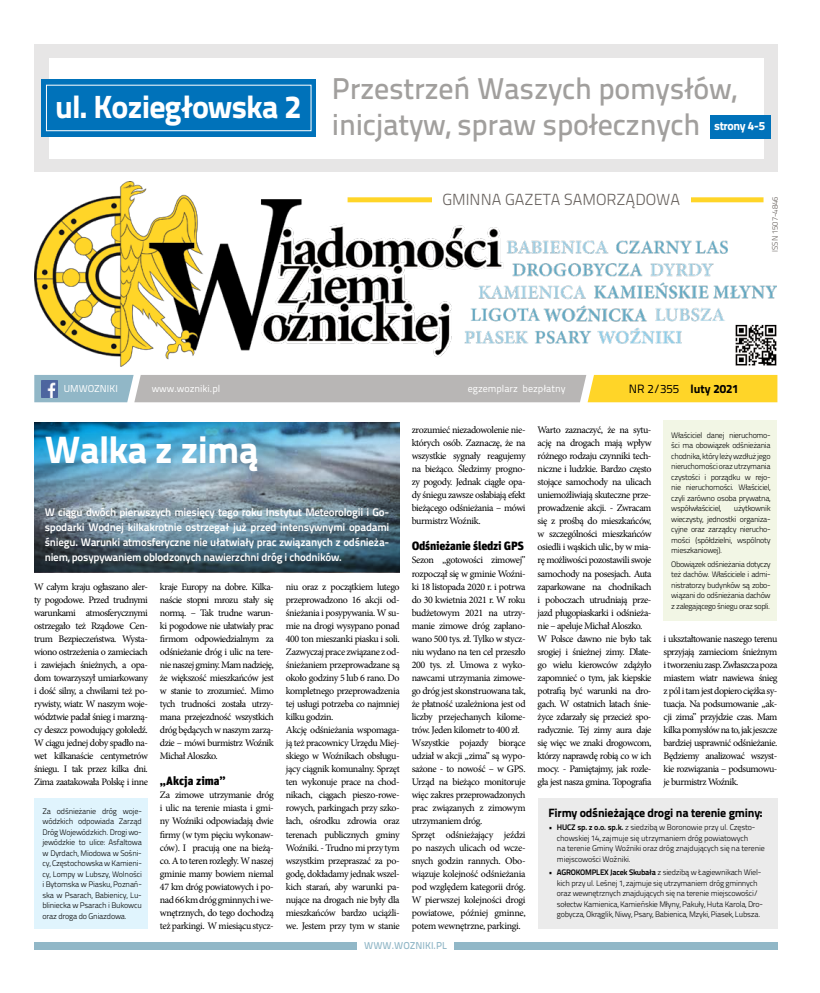
<style>
.page{position:relative;width:820px;height:993px;background:#fff}
.page>*{position:absolute;margin:0;border:0;box-sizing:border-box;transform-origin:0 0}
.t1{font:38px "Titillium Text 22 L 999 wt";letter-spacing:-.02em;color:#fff}
.t2{font:32px "Titillium Text 22 L 999 wt";letter-spacing:-.03em;color:#fff}
.t3{font:30px/36px "Titillium Text 22 L 600 wt";letter-spacing:-.01em;color:#a19f9d}
.t4{font:16px "Titillium Text 22 L 250 wt";color:#66605c}
.t5{font:12px "Titillium Text 22 L 999 wt";letter-spacing:-.02em;color:#000}
.t6{font:900 12px "Unit Pro";letter-spacing:-.02em;color:#000}
.t7{font:12px "Titillium Text 22 L 999 wt";color:#000}
.t8{font:900 12px "Unit Pro";color:#000}
.t9{font:12px "Titillium Text 22 L 999 wt";letter-spacing:-.03em;color:#fff}
.t10{font:11px/15px "Titillium Text 22 L 800 wt";letter-spacing:-.02em;color:#fff;text-align:justify}
.t11{font:10px/13px "Minion Pro";letter-spacing:-.045em;color:#000;text-align:justify}
.t12{font:10px "Titillium Text 22 L 400 wt";color:#fff}
.t13{font:10px "Titillium Text 22 L 600 wt";color:#91b7c7}
.t14{font:8px/10.5px "Titillium Text 22 L 250 wt";letter-spacing:-.03em;color:#000;text-align:justify}
.t15{font:8px "Titillium Text 22 L 250 wt";color:#66605c}
.s1{font-family:"Titillium Text 22 L 400 wt"}
.s2{font-family:"Titillium Text 22 L 800 wt"}
</style>
<div class="page">
<svg style="left:34px;top:422px;width:365px;height:13px;background:#277ba4"></svg>
<img style="left:34px;top:435px;width:365px;height:137px">
<div style="left:34px;top:45px;width:743px;height:127px;background:#e7e6e6"></div>
<img style="left:34px;top:181px;width:742px;height:185px">
<div style="left:347px;top:197px;width:416px;height:5px;background:#ffd528"></div>
<div style="left:431px;top:193px;width:259px;height:20px;background:#fff"></div>
<svg style="left:34px;top:375px;width:743px;height:27px;background:#c6bf94"></svg>
<div style="left:34px;top:942px;width:743px;height:7px;background:#91b7c7"></div>
<div style="left:357px;top:941px;width:97px;height:13px;background:#fff"></div>
<img style="left:41px;top:380px;width:16px;height:17px">
<img style="left:734px;top:323px;width:43px;height:43px">
<div style="left:49px;top:58px;width:714px;height:101px;background:#fff"></div>
<div style="left:34px;top:798px;width:114px;height:130px;background:#e0f4fd"></div>
<div style="left:537px;top:798px;width:240px;height:130px;background:#ebebeb"></div>
<div style="left:663px;top:420px;width:114px;height:200px;background:#f2f6e5"></div>
<div style="left:42px;top:79px;width:274px;height:57px;background:#0072ba"></div>
<div style="left:709px;top:115px;width:61px;height:23px;background:#0072ba"></div>
<div style="left:46px;top:85px;width:265px;height:46px;border:1px solid #fff"></div>
<h2 class="t2" style="left:55px;top:81px;width:247px">ul. Koziegłowska 2</h2>
<h3 class="t3" style="left:332px;top:68px;width:406px">Przestrzeń Waszych pomysłów, inicjatyw, spraw społecznych</h3>
<p class="t9" style="left:713px;top:117px;width:52px">strony 4-5</p>
<h3 class="t4" style="left:442px;top:188px;width:239px">GMINNA GAZETA SAMORZĄDOWA</h3>
<p class="t15" style="left:768px;top:252px;width:57px;rotate:-90deg">ISSN 1507-4846</p>
<p class="t12" style="left:64px;top:381px;width:55px">UMWOZNIKI</p>
<p class="t12" style="left:152px;top:381px;width:70px">www.wozniki.pl</p>
<p class="t12" style="left:467px;top:381px;width:99px">egzemplarz bezpłatny</p>
<p class="t7" style="left:628px;top:379px;width:111px"><span class="s1">NR 2/355</span> luty 2021</p>
<h1 class="t1" style="left:45px;top:420px;width:215px">Walka z zimą</h1>
<p class="t10" style="left:45px;top:504px;width:346px">W ciągu dwóch pierwszych miesięcy tego roku Instytut Meteorologii i Go&shy;spodarki Wodnej kilkakrotnie ostrzegał już przed intensywnymi opadami śniegu. Warunki atmosferyczne nie ułatwiały prac związanych z odśnieża&shy;niem, posypywaniem oblodzonych nawierzchni dróg i chodników.</p>
<p class="t11" style="left:34px;top:579px;width:115px">W całym kraju ogłaszano aler&shy;ty pogodowe. Przed trudnymi warunkami atmosferycznymi ostrzegało też Rządowe Cen&shy;trum Bezpieczeństwa. Wysta&shy;wiono ostrzeżenia o zamieciach i zawiejach śnieżnych, a opa&shy;dom towarzyszył umiarkowany i dość silny, a chwilami też po&shy;rywisty, wiatr. W naszym woje&shy;wództwie padał śnieg i marzną&shy;cy deszcz powodujący gołoledź.<br>W ciągu jednej doby spadło na&shy;wet kilkanaście centymetrów śniegu. I tak przez kilka dni.<br>Zima zaatakowała Polskę i inne</p>
<p class="t11" style="left:160px;top:579px;width:115px">kraje Europy na dobre. Kilka&shy;naście stopni mrozu stały się normą. – Tak trudne warun&shy;ki pogodowe nie ułatwiały prac firmom odpowiedzialnym za odśnieżanie dróg i ulic na tere&shy;nie naszej gminy. Mam nadzieję, że większość mieszkańców jest w stanie to zrozumieć. Mimo tych trudności została utrzy&shy;mana przejezdność wszystkich dróg będących w naszym zarzą&shy;dzie – mówi burmistrz Woźnik Michał Aloszko.</p>
<p class="t8" style="left:160px;top:771px;width:67px">„Akcja zima”</p>
<p class="t11" style="left:160px;top:788px;width:115px">Za zimowe utrzymanie dróg i ulic na terenie miasta i gmi&shy;ny Woźniki odpowiadają dwie firmy (w tym pięciu wykonaw&shy;ców). I pracują one na bieżą&shy;co. A to teren rozległy. W naszej gminie mamy bowiem niemal 47 km dróg powiatowych i po&shy;nad 66 km dróg gminnych i we&shy;wnętrznych, do tego dochodzą też parkingi. W miesiącu stycz-</p>
<p class="t14" style="left:42px;top:805px;width:101px">Za odśnieżanie dróg woje&shy;wódzkich odpowiada Zarząd Dróg Wojewódzkich. Drogi wo&shy;jewódzkie to ulice: Asfaltowa w Dyrdach, Miodowa w Sośni&shy;cy, Częstochowska w Kamieni&shy;cy, Lompy w Lubszy, Wolności i Bytomska w Piasku, Poznań&shy;ska w Psarach, Babienicy, Lu&shy;bliniecka w Psarach i Bukowcu oraz droga do Gniazdowa.</p>
<p class="t11" style="left:286px;top:579px;width:115px;text-align:left">niu oraz z początkiem lutego przeprowadzono 16 akcji od&shy;śnieżania i posypywania. W su&shy;mie na drogi wysypano ponad<br>400 ton mieszanki piasku i soli.<br>Zazwyczaj prace związane z od&shy;śnieżaniem przeprowadzane są około godziny 5 lub 6 rano. Do kompletnego przeprowadzenia tej usługi potrzeba co najmniej kilku godzin.<br>Akcję odśnieżania wspomaga&shy;ją też pracownicy Urzędu Miej&shy;skiego w Woźnikach obsługu&shy;jący ciągnik komunalny. Sprzęt ten wykonuje prace na chod&shy;nikach, ciągach pieszo-rowe&shy;rowych, parkingach przy szko&shy;łach, ośrodku zdrowia oraz terenach publicznych gminy<br>Woźniki. - Trudno mi przy tym wszystkim przepraszać za po&shy;godę, dokładamy jednak wszel&shy;kich starań, aby warunki pa&shy;nujące na drogach nie były dla mieszkańców bardzo uciążli&shy;we. Jestem przy tym w stanie</p>
<p class="t11" style="left:411px;top:423px;width:115px">zrozumieć niezadowolenie nie&shy;których osób. Zaznaczę, że na wszystkie sygnały reagujemy na bieżąco. Śledzimy progno&shy;zy pogody. Jednak ciągłe opa&shy;dy śniegu zawsze osłabiają efekt bieżącego odśnieżania – mówi burmistrz Woźnik.</p>
<p class="t6" style="left:411px;top:537px;width:114px">Odśnieżanie śledzi GPS</p>
<p class="t11" style="left:411px;top:553px;width:115px;text-align:left">Sezon „gotowości zimowej” rozpoczął się w gminie Woźni&shy;ki 18 listopada 2020 r. i potrwa do 30 kwietnia 2021 r. W roku budżetowym 2021 na utrzy&shy;manie zimowe dróg zaplano&shy;wano 500 tys. zł. Tylko w stycz&shy;niu wydano na ten cel przeszło<br>200 tys. zł. Umowa z wyko&shy;nawcami utrzymania zimowe&shy;go dróg jest skonstruowana tak, że płatność uzależniona jest od liczby przejechanych kilome&shy;trów. Jeden kilometr to 400 zł.<br>Wszystkie pojazdy biorące udział w akcji „zima” są wypo&shy;sażone - to nowość – w GPS.<br>Urząd na bieżąco monitoruje więc zakres przeprowadzonych prac związanych z zimowym utrzymaniem dróg.<br>Sprzęt odśnieżający jeździ po naszych ulicach od wcze&shy;snych godzin rannych. Obo&shy;wiązuje kolejność odśnieżania pod względem kategorii dróg.<br>W pierwszej kolejności drogi powiatowe, później gminne, potem wewnętrzne, parkingi.</p>
<p class="t13" style="left:364px;top:938px;width:84px">WWW.WOZNIKI.PL</p>
<p class="t11" style="left:537px;top:423px;width:115px;text-align:left">Warto zaznaczyć, że na sytu&shy;ację na drogach mają wpływ różnego rodzaju czynniki tech&shy;niczne i ludzkie. Bardzo często stojące samochody na ulicach uniemożliwiają skuteczne prze&shy;prowadzenie akcji. - Zwracam się z prośbą do mieszkańców, w szczególności mieszkańców osiedli i wąskich ulic, by w mia&shy;rę możliwości pozostawili swoje samochody na posesjach. Auta zaparkowane na chodnikach i poboczach utrudniają prze&shy;jazd pługopiaskarki i odśnieża&shy;nie – apeluje Michał Aloszko.<br>W Polsce dawno nie było tak srogiej i śnieżnej zimy. Dlate&shy;go wielu kierowców zdążyło zapomnieć o tym, jak kiepskie potrafią być warunki na dro&shy;gach. W ostatnich latach śnie&shy;życe zdarzały się przecież spo&shy;radycznie. Tej zimy aura daje się więc we znaki drogowcom, którzy naprawdę robią co w ich mocy. - Pamiętajmy, jak rozle&shy;gła jest nasza gmina. Topografia</p>
<p class="t14" style="left:671px;top:429px;width:101px">Właściciel danej nieruchomo&shy;ści ma obowiązek odśnieżania chodnika, który leży wzdłuż jego nieruchomości oraz utrzymania czystości i porządku w rejo&shy;nie nieruchomości. Właściciel, czyli zarówno osoba prywatna, współwłaściciel,</p>
<p class="t14" style="left:671px;top:502px;width:101px;text-indent:63px">użytkownik wieczysty, jednostki organiza&shy;cyjne oraz zarządcy nierucho&shy;mości (spółdzielni, wspólnoty mieszkaniowej).</p>
<p class="t14" style="left:671px;top:558px;width:101px">Obowiązek odśnieżania dotyczy też dachów. Właściciele i admi&shy;nistratorzy budynków są zobo&shy;wiązani do odśnieżania dachów z zalegającego śniegu oraz sopli.</p>
<p class="t11" style="left:663px;top:632px;width:115px">i ukształtowanie naszego terenu sprzyjają zamieciom śnieżnym i tworzeniu zasp. Zwłaszcza poza miastem wiatr nawiewa śnieg z pól i tam jest dopiero ciężka sy&shy;tuacja. Na podsumowanie „ak&shy;cji zima” przyjdzie czas. Mam kilka pomysłów na to, jak jeszcze bardziej usprawnić odśnieżanie.<br>Będziemy analizować wszyst&shy;kie rozwiązania – podsumowu&shy;je burmistrz Woźnik.</p>
<p class="t5" style="left:548px;top:802px;width:216px">Firmy odśnieżające drogi na terenie gminy:</p>
<p class="t14" style="left:556px;top:821px;width:209px;text-align:left;text-indent:-9px"><span class="s2">• HUCZ sp. z o.o. sp.k.</span> z siedzibą w Boronowie przy ul. Często&shy;chowskiej 14, zajmuje się utrzymaniem dróg powiatowych<br>na terenie Gminy Woźniki oraz dróg znajdujących się na terenie miejscowości Woźniki.</p>
<p class="t14" style="left:556px;top:866px;width:207px;text-align:left;text-indent:-9px"><span class="s2">• AGROKOMPLEX Jacek Skubała</span> z siedzibą w Łagiewnikach Wiel&shy;kich przy ul. Leśnej 1, zajmuje się utrzymaniem dróg gminnych oraz wewnętrznych znajdujących się na terenie miejscowości/ sołectw Kamienica, Kamieńskie Młyny, Pakuły, Huta Karola, Dro&shy;gobycza, Okrąglik, Niwy, Psary, Babienica, Mzyki, Piasek, Lubsza.</p>
</div>
